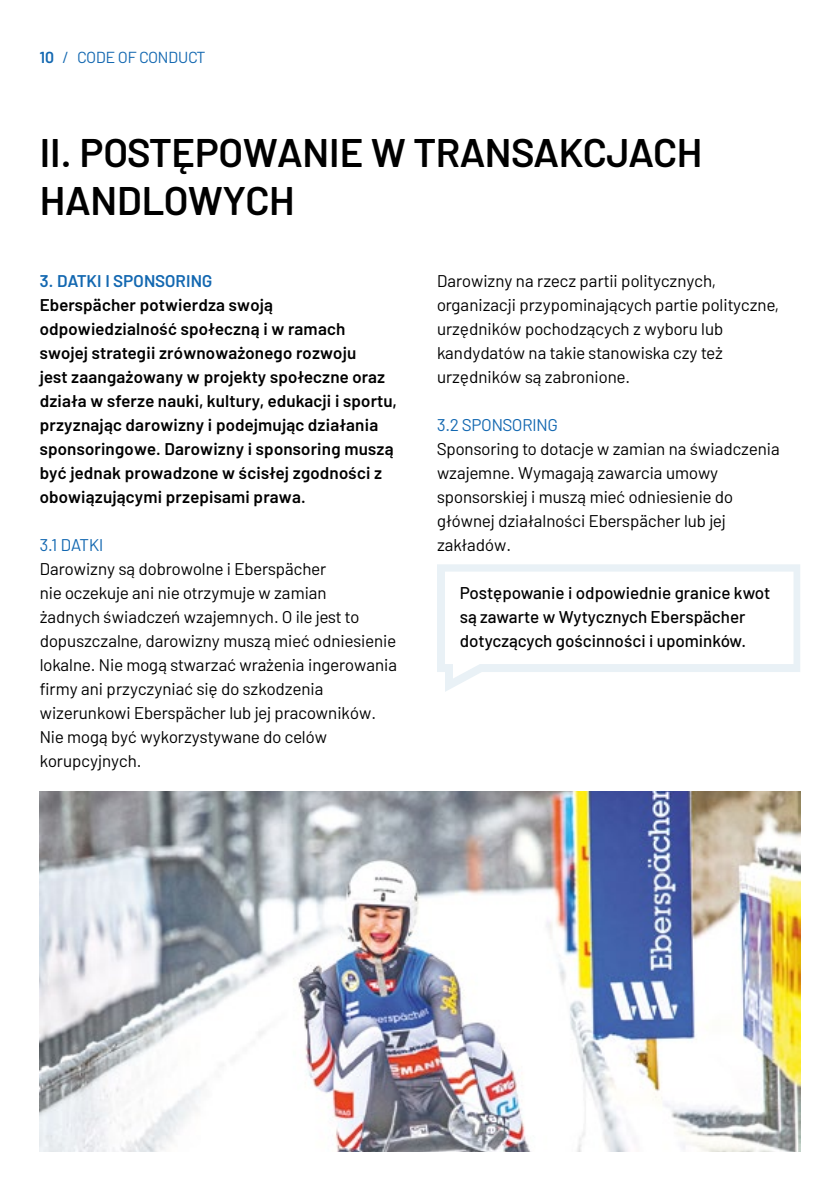
<style>
.page{position:relative;width:840px;height:1191px;background:#fff}
.page>*{position:absolute;margin:0;border:0;box-sizing:border-box;transform-origin:0 0}
.t1{font:600 40px/48px "Barlow";color:#000}
.t2{font:17px/24px "Barlow";color:#000}
.t3{font:600 17px/24px "Barlow";letter-spacing:.01em;color:#000}
.t4{font:500 17px/24px "Barlow";color:#000}
.t5{font:17px "Barlow";color:#1368b1}
.t6{font:600 17px "Barlow";letter-spacing:.01em;color:#1368b1}
.t7{font:16px "Barlow";color:#1368b1}
.s1{font-weight:600}
</style>
<div class="page">
<img style="left:40px;top:791px;width:759px;height:360px">
<svg style="left:437px;top:564px;width:362px;height:128px"></svg>
<p class="t7" style="left:40px;top:46px;width:167px"><span class="s1">10</span> / CODE OF CONDUCT</p>
<h1 class="t1" style="left:40px;top:125px;width:664px">II. POSTĘPOWANIE W TRANSAKCJACH<br>HANDLOWYCH</h1>
<p class="t6" style="left:40px;top:268px;width:174px">3. DATKI I SPONSORING</p>
<p class="t3" style="left:40px;top:292px;width:358px">Eberspächer potwierdza swoją odpowiedzialność społeczną i w ramach swojej strategii zrównoważonego rozwoju<br>jest zaangażowany w projekty społeczne oraz działa w sferze nauki, kultury, edukacji i sportu, przyznając darowizny i podejmując działania sponsoringowe. Darowizny i sponsoring muszą być jednak prowadzone w ścisłej zgodności z obowiązującymi przepisami prawa.</p>
<p class="t5" style="left:40px;top:533px;width:65px">3.1 DATKI</p>
<p class="t2" style="left:40px;top:556px;width:359px">Darowizny są dobrowolne i Eberspächer<br>nie oczekuje ani nie otrzymuje w zamian<br>żadnych świadczeń wzajemnych. O ile jest to dopuszczalne, darowizny muszą mieć odniesienie lokalne. Nie mogą stwarzać wrażenia ingerowania firmy ani przyczyniać się do szkodzenia wizerunkowi Eberspächer lub jej pracowników.<br>Nie mogą być wykorzystywane do celów korupcyjnych.</p>
<p class="t2" style="left:437px;top:268px;width:343px">Darowizny na rzecz partii politycznych, organizacji przypominających partie polityczne, urzędników pochodzących z wyboru lub kandydatów na takie stanowiska czy też urzędników są zabronione.</p>
<p class="t5" style="left:437px;top:413px;width:122px">3.2 SPONSORING</p>
<p class="t2" style="left:437px;top:436px;width:344px">Sponsoring to dotacje w zamian na świadczenia wzajemne. Wymagają zawarcia umowy sponsorskiej i muszą mieć odniesienie do głównej działalności Eberspächer lub jej zakładów.</p>
<p class="t4" style="left:459px;top:580px;width:312px">Postępowanie i odpowiednie granice kwot są zawarte w Wytycznych Eberspächer dotyczących gościnności i upominków.</p>
</div>
